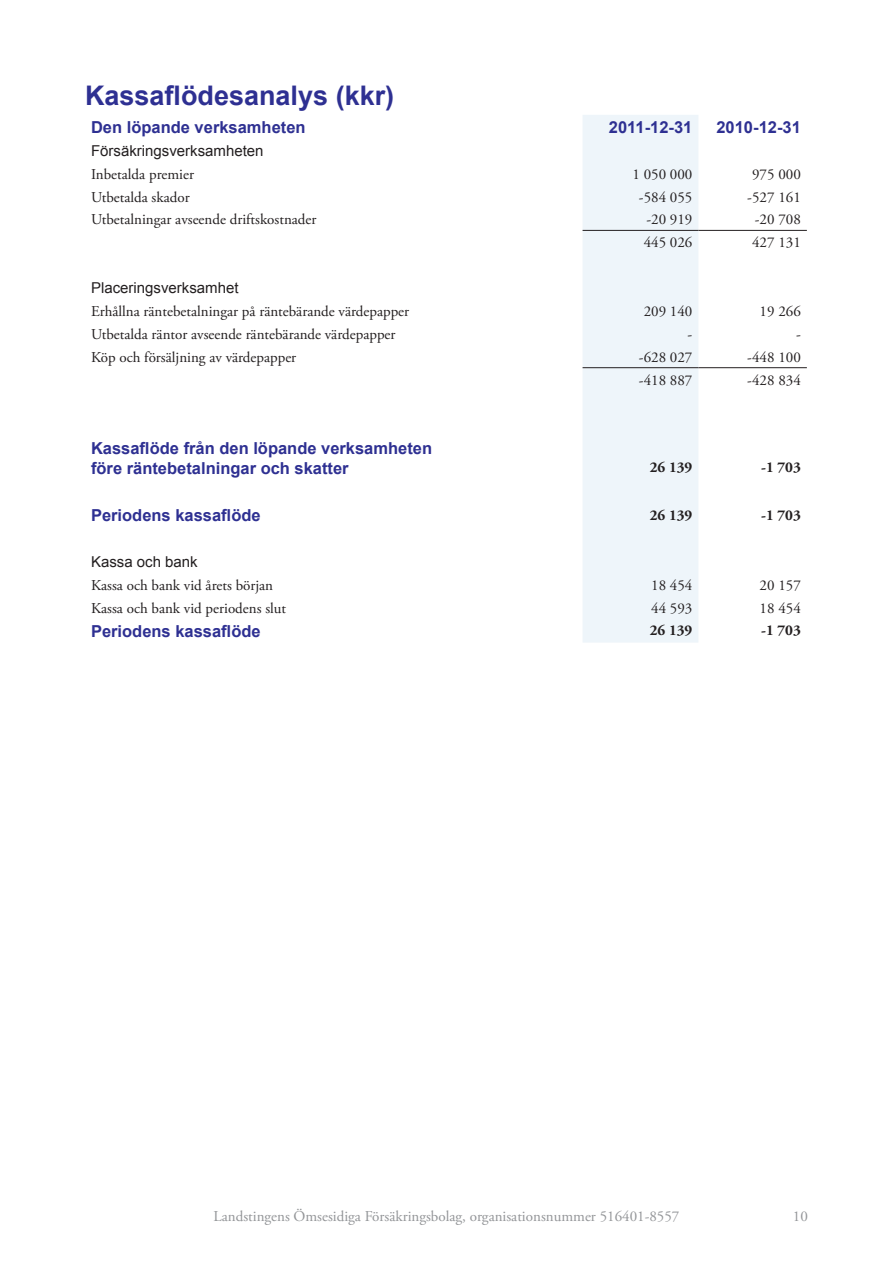
<style>
.page{position:relative;width:893px;height:1263px;background:#fff}
.page>*{position:absolute;margin:0;border:0;box-sizing:border-box;transform-origin:0 0}
.t1{font:700 27px "Arial";color:#2e3092}
.t2{font:700 16.5px/19.8px "Arial";color:#2e3092}
.t3{font:15px "Adobe Garamond Pro";color:#231f20}
.t4{font:15px "Adobe Garamond Pro";color:#939598}
.t5{font:15px "Arial";color:#231f20}
.t6{font:700 15px "Adobe Garamond Pro";color:#231f20}
</style>
<div class="page">
<div style="left:583px;top:115px;width:115px;height:528px;background:#eef5fa"></div>
<hr style="left:583px;top:367px;width:115px;height:1px;background:#231f20">
<hr style="left:698px;top:367px;width:109px;height:1px;background:#231f20">
<hr style="left:583px;top:230px;width:115px;height:1px;background:#231f20">
<hr style="left:698px;top:230px;width:109px;height:1px;background:#231f20">
<h1 class="t1" style="left:85px;top:77px;width:311px">Kassaflödesanalys (kkr)</h1>
<p class="t2" style="left:91px;top:118px;width:216px">Den löpande verksamheten</p>
<p class="t2" style="left:609px;top:118px;width:85px">2011-12-31</p>
<p class="t2" style="left:716px;top:118px;width:86px">2010-12-31</p>
<p class="t5" style="left:91px;top:141px;width:174px">Försäkringsverksamheten</p>
<p class="t3" style="left:91px;top:165px;width:104px">Inbetalda premier</p>
<p class="t3" style="left:632px;top:165px;width:61px">1 050 000</p>
<p class="t3" style="left:752px;top:165px;width:50px">975 000</p>
<p class="t3" style="left:91px;top:188px;width:100px">Utbetalda skador</p>
<p class="t3" style="left:639px;top:188px;width:55px">-584 055</p>
<p class="t3" style="left:747px;top:188px;width:55px">-527 161</p>
<p class="t3" style="left:91px;top:211px;width:227px">Utbetalningar avseende driftskostnader</p>
<p class="t3" style="left:646px;top:211px;width:48px">-20 919</p>
<p class="t3" style="left:755px;top:211px;width:48px">-20 708</p>
<p class="t3" style="left:644px;top:233px;width:50px">445 026</p>
<p class="t3" style="left:752px;top:233px;width:50px">427 131</p>
<p class="t5" style="left:91px;top:278px;width:149px">Placeringsverksamhet</p>
<p class="t3" style="left:91px;top:302px;width:320px">Erhållna räntebetalningar på räntebärande värdepapper</p>
<p class="t3" style="left:644px;top:302px;width:50px">209 140</p>
<p class="t3" style="left:760px;top:302px;width:43px">19 266</p>
<p class="t3" style="left:91px;top:325px;width:306px">Utbetalda räntor avseende räntebärande värdepapper</p>
<p class="t3" style="left:688px;top:325px;width:6px">-</p>
<p class="t3" style="left:796px;top:325px;width:6px">-</p>
<p class="t3" style="left:91px;top:348px;width:207px">Köp och försäljning av värdepapper</p>
<p class="t3" style="left:639px;top:348px;width:55px">-628 027</p>
<p class="t3" style="left:747px;top:348px;width:55px">-448 100</p>
<p class="t3" style="left:639px;top:371px;width:55px">-418 887</p>
<p class="t3" style="left:747px;top:371px;width:55px">-428 834</p>
<p class="t2" style="left:91px;top:439px;width:343px">Kassaflöde från den löpande verksamheten före räntebetalningar och skatter</p>
<p class="t6" style="left:650px;top:458px;width:44px">26 139</p>
<p class="t6" style="left:761px;top:458px;width:41px">-1 703</p>
<p class="t2" style="left:91px;top:506px;width:171px">Periodens kassaflöde</p>
<p class="t6" style="left:650px;top:506px;width:44px">26 139</p>
<p class="t6" style="left:761px;top:506px;width:41px">-1 703</p>
<p class="t5" style="left:91px;top:552px;width:108px">Kassa och bank</p>
<p class="t3" style="left:91px;top:576px;width:184px">Kassa och bank vid årets början</p>
<p class="t3" style="left:651px;top:576px;width:43px">18 454</p>
<p class="t3" style="left:760px;top:576px;width:43px">20 157</p>
<p class="t3" style="left:91px;top:599px;width:197px">Kassa och bank vid periodens slut</p>
<p class="t3" style="left:651px;top:599px;width:43px">44 593</p>
<p class="t3" style="left:760px;top:599px;width:43px">18 454</p>
<p class="t2" style="left:91px;top:621px;width:171px">Periodens kassaflöde</p>
<p class="t6" style="left:650px;top:622px;width:44px">26 139</p>
<p class="t6" style="left:761px;top:622px;width:41px">-1 703</p>
<p class="t4" style="left:213px;top:1207px;width:467px">Landstingens Ömsesidiga Försäkringsbolag, organisationsnummer 516401-8557</p>
<p class="t4" style="left:793px;top:1207px;width:16px">10</p>
</div>
